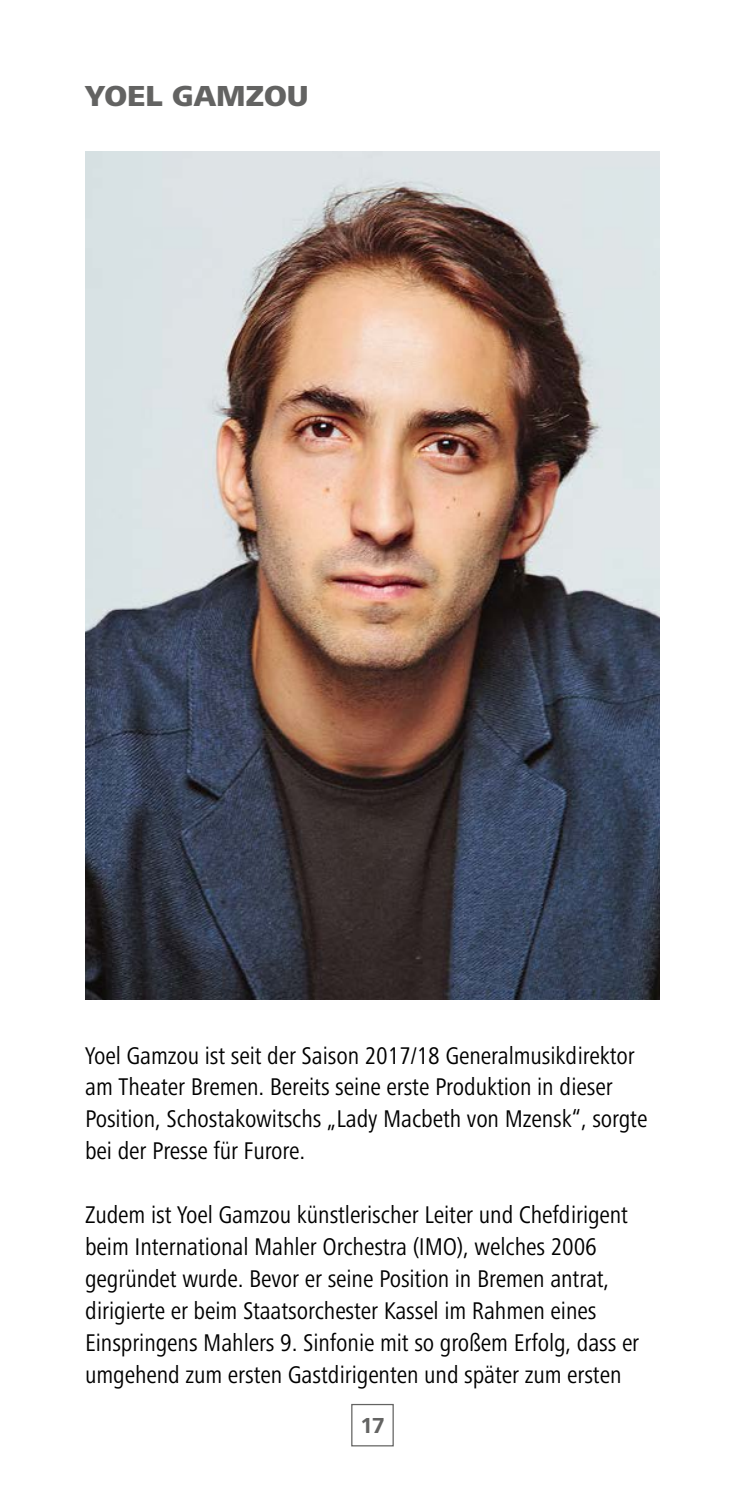
<style>
.page{position:relative;width:745px;height:1489px;background:#fff}
.page>*{position:absolute;margin:0;border:0;box-sizing:border-box;transform-origin:0 0}
.t1{font:800 30px "Frutiger Next Pro";color:#636362}
.t2{font:condensed 25px/32px "Frutiger Next Pro";letter-spacing:-.005em;color:#000}
.t3{font:700 22.5px "Frutiger Next Pro";color:#636362}
</style>
<div class="page">
<div style="left:351px;top:1403px;width:42px;height:43px;border:1px solid #636362"></div>
<img style="left:85px;top:151px;width:574px;height:848px">
<p class="t1" style="left:85px;top:79px;width:225px">YOEL GAMZOU</p>
<p class="t2" style="left:85px;top:1039px;width:563px">Yoel Gamzou ist seit der Saison 2017/18 Generalmusikdirektor am Theater Bremen. Bereits seine erste Produktion in dieser Position, Schostakowitschs „Lady Macbeth von Mzensk“, sorgte bei der Presse für Furore.</p>
<p class="t2" style="left:85px;top:1198px;width:555px">Zudem ist Yoel Gamzou künstlerischer Leiter und Chefdirigent beim International Mahler Orchestra (IMO), welches 2006 gegründet wurde. Bevor er seine Position in Bremen antrat, dirigierte er beim Staatsorchester Kassel im Rahmen eines Einspringens Mahlers 9. Sinfonie mit so großem Erfolg, dass er umgehend zum ersten Gastdirigenten und später zum ersten</p>
<p class="t3" style="left:360px;top:1412px;width:26px">17</p>
</div>
